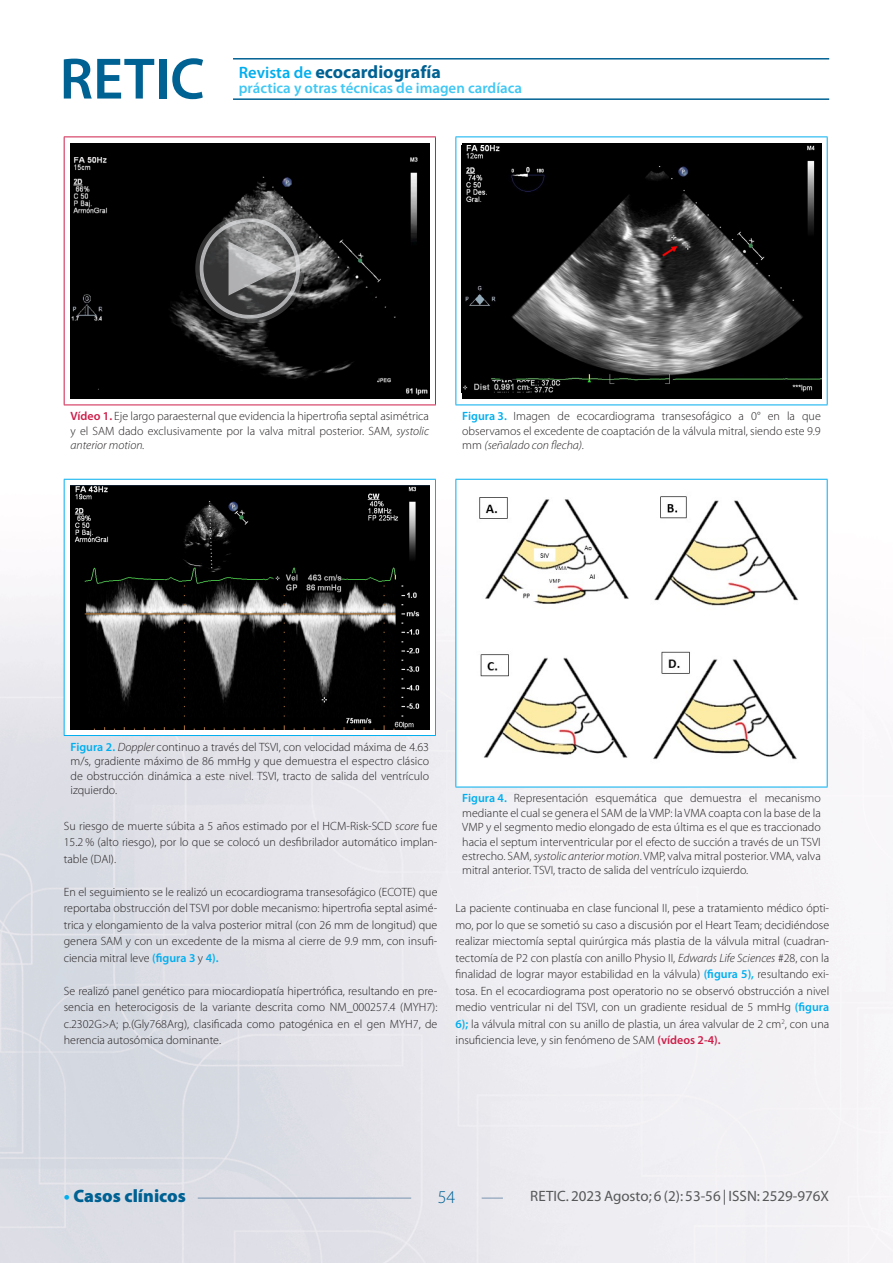
<style>
.page{position:relative;width:893px;height:1263px;background:#fff}
.page>*{position:absolute;margin:0;border:0;box-sizing:border-box;transform-origin:0 0}
.t1{font:700 18px "Myriad Pro";color:#006193}
.t2{font:900 18px "Myriad Pro";color:#006193}
.t3{font:300 18px "Myriad Pro";color:#006193}
.t4{font:15px "Myriad Pro";color:#57585a}
.t5{font:600 15px "Myriad Pro";color:#40c7f4}
._01_Texto_comun{font:300 12px/16.5px "Myriad Pro";color:#231f20;text-align:justify}
.Pies_video{font:300 12px/14.4px "Myriad Pro";color:#231f20;text-align:justify}
.s1{font-weight:600;font-size:16.5px;color:#00aeef}
.s2{font-weight:600;color:#ce1d49}
.s3{font-style:italic}
.s4{font-weight:600;color:#00aeef}
.s5{font-weight:700;color:#00aeef}
.s6{font-style:inherit}
</style>
<div class="page">
<img style="left:0;top:58px;width:893px;height:1205px">
<hr style="left:233px;top:58px;width:596px;height:2px;background:#006193">
<hr style="left:233px;top:98px;width:596px;height:2px;background:#006193">
<svg style="left:64px;top:59px;width:90px;height:40px"></svg>
<div style="left:159px;top:59px;width:7px;height:40px;background:#006193"></div>
<svg style="left:172px;top:58px;width:31px;height:41px"></svg>
<hr style="left:198px;top:1198px;width:213px;height:1px;background:#7a94b0">
<svg style="left:482px;top:1198px;width:21px;height:1px"></svg>
<div style="left:64px;top:137px;width:371px;height:268px;background:#fff"></div>
<hr style="left:64px;top:137px;width:372px;height:1px;background:#ce1d49">
<hr style="left:64px;top:137px;width:1px;height:267px;background:#ce1d49">
<hr style="left:435px;top:137px;width:1px;height:267px;background:#ce1d49">
<hr style="left:64px;top:404px;width:372px;height:1px;background:#ce1d49">
<div style="left:70px;top:143px;width:359px;height:255px;background:#000"></div>
<img style="left:71px;top:158px;width:357px;height:237px">
<div style="left:64px;top:479px;width:371px;height:256px;background:#fff"></div>
<hr style="left:64px;top:479px;width:372px;height:1px;background:#00aeef">
<hr style="left:64px;top:480px;width:1px;height:255px;background:#00aeef">
<hr style="left:435px;top:480px;width:1px;height:255px;background:#00aeef">
<hr style="left:64px;top:735px;width:372px;height:1px;background:#00aeef">
<img style="left:70px;top:486px;width:359px;height:243px">
<div style="left:456px;top:137px;width:371px;height:268px;background:#fff"></div>
<hr style="left:455px;top:137px;width:373px;height:1px;background:#00aeef">
<hr style="left:455px;top:137px;width:1px;height:267px;background:#00aeef">
<hr style="left:827px;top:137px;width:1px;height:267px;background:#00aeef">
<hr style="left:455px;top:404px;width:373px;height:1px;background:#00aeef">
<div style="left:462px;top:143px;width:359px;height:255px;background:#000"></div>
<img style="left:463px;top:146px;width:358px;height:247px">
<div style="left:456px;top:479px;width:371px;height:308px;background:#fff"></div>
<hr style="left:455px;top:479px;width:373px;height:1px;background:#00aeef">
<hr style="left:455px;top:480px;width:1px;height:307px;background:#00aeef">
<hr style="left:827px;top:480px;width:1px;height:307px;background:#00aeef">
<hr style="left:455px;top:787px;width:373px;height:1px;background:#00aeef">
<img style="left:479px;top:496px;width:319px;height:264px">
<svg style="left:195px;top:214px;width:109px;height:109px;background:#646465"></svg>
<h1 class="t1" style="left:239px;top:60px;width:204px"><span class="s1">Revista de</span> ecocardiografía</h1>
<p class="t5" style="left:239px;top:78px;width:285px">práctica y otras técnicas de imagen cardíaca</p>
<p class="Pies_video" style="left:71px;top:409px;width:360px"><span class="s2">Vídeo 1.</span> Eje largo paraesternal que evidencia la hipertrofia septal asimétrica y el SAM dado exclusivamente por la valva mitral posterior. SAM, <span class="s3">systolic anterior motion.</span></p>
<p class="_01_Texto_comun" style="left:462px;top:409px;width:360px;line-height:14.4px"><span class="s4">Figura 3.</span> Imagen de ecocardiograma transesofágico a 0° en la que observamos el excedente de coaptación de la válvula mitral, siendo este 9.9 mm <span class="s3">(señalado con flecha).</span></p>
<p class="_01_Texto_comun" style="left:71px;top:740px;width:360px;line-height:14.4px"><span class="s4">Figura 2.</span> <span class="s3">Doppler</span> continuo a través del TSVI, con velocidad máxima de 4.63 m/s, gradiente máximo de 86 mmHg y que demuestra el espectro clásico de obstrucción dinámica a este nivel. TSVI, tracto de salida del ventrículo izquierdo.</p>
<p class="_01_Texto_comun" style="left:64px;top:817px;width:375px">Su riesgo de muerte súbita a 5 años estimado por el HCM-Risk-SCD <span class="s3">score</span> fue 15.2 % (alto riesgo), por lo que se colocó un desfibrilador automático implan&shy;table (DAI).</p>
<p class="_01_Texto_comun" style="left:64px;top:883px;width:375px">En el seguimiento se le realizó un ecocardiograma transesofágico (ECOTE) que reportaba obstrucción del TSVI por doble mecanismo: hipertrofia septal asimé&shy;trica y elongamiento de la valva posterior mitral (con 26 mm de longitud) que genera SAM y con un excedente de la misma al cierre de 9.9 mm, con insufi&shy;ciencia mitral leve <span class="s4">(figura 3</span> y <span class="s4">4).</span></p>
<p class="_01_Texto_comun" style="left:64px;top:982px;width:375px">Se realizó panel genético para miocardiopatía hipertrófica, resultando en pre&shy;sencia en heterocigosis de la variante descrita como NM_000257.4 (MYH7): c.2302G&gt;A; p.(Gly768Arg), clasificada como patogénica en el gen MYH7, de herencia autosómica dominante.</p>
<p class="_01_Texto_comun" style="left:462px;top:791px;width:360px;line-height:14.4px"><span class="s4">Figura 4.</span> Representación esquemática que demuestra el mecanismo mediante el cual se genera el SAM de la VMP: la VMA coapta con la base de la VMP y el segmento medio elongado de esta última es el que es traccionado hacia el septum interventricular por el efecto de succión a través de un TSVI estrecho. SAM, <span class="s3">systolic anterior motion</span>. VMP, valva mitral posterior. VMA, valva mitral anterior. TSVI, tracto de salida del ventrículo izquierdo.</p>
<p class="_01_Texto_comun" style="left:455px;top:900px;width:375px">La paciente continuaba en clase funcional II, pese a tratamiento médico ópti&shy;mo, por lo que se sometió su caso a discusión por el Heart Team; decidiéndose realizar miectomía septal quirúrgica más plastia de la válvula mitral (cuadran&shy;tectomía de P2 con plastía con anillo Physio II, <span class="s3">Edwards Life Sciences</span> #28, con la finalidad de lograr mayor estabilidad en la válvula) <span class="s4">(figura 5),</span> resultando exi&shy;tosa. En el ecocardiograma post operatorio no se observó obstrucción a nivel medio ventricular ni del TSVI, con un gradiente residual de 5 mmHg <span class="s4">(figura 6);</span> la válvula mitral con su anillo de plastia, un área valvular de 2 cm<sup>2</sup>, con una insuficiencia leve, y sin fenómeno de SAM <span class="s2">(vídeos 2-4).</span></p>
<h1 class="t2" style="left:64px;top:1186px;width:124px"><span class="s5">•</span> <span class="s6">C</span>asos clínicos</h1>
<h1 class="t3" style="left:438px;top:1187px;width:19px">54</h1>
<p class="t4" style="left:530px;top:1187px;width:300px">RETIC. 2023 Agosto; 6 (2): 53-56 | ISSN: 2529-976X</p>
</div>
